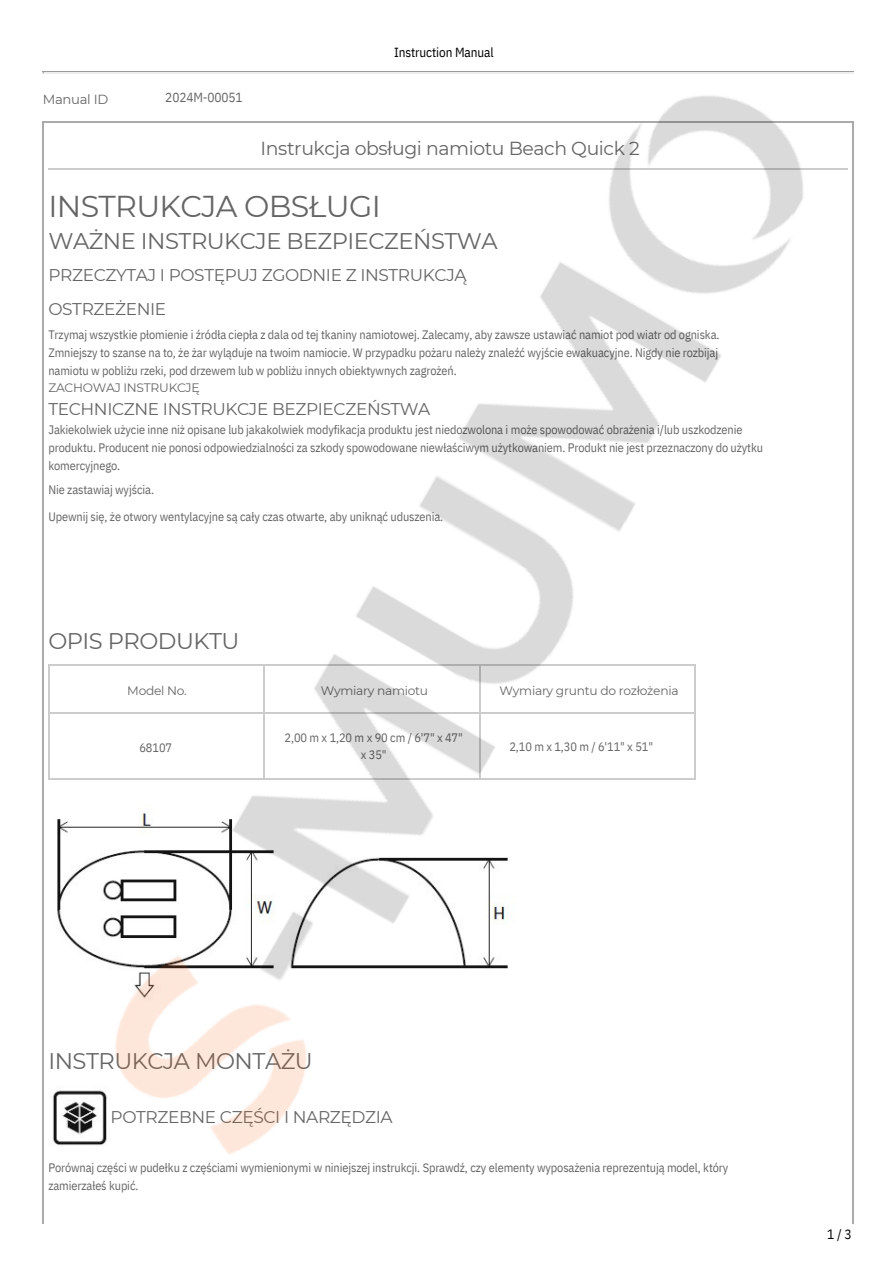
<style>
.page{position:relative;width:894px;height:1264px;background:#fff}
.page>*{position:absolute;margin:0;border:0;box-sizing:border-box;transform-origin:0 0}
.t1{font:30.15px "Montserrat";letter-spacing:-.02em;color:#656565}
.t2{font:22.65px "Montserrat";letter-spacing:-.02em;color:#656565}
.t3{font:18.9px "Montserrat";letter-spacing:-.02em;color:#656565}
.t4{font:16.95px/33.8px "Montserrat";letter-spacing:-.025em;color:#656565}
.t5{font:13.5px "IBM Plex Sans Cond";color:#000}
.t6{font:13.2px "IBM Plex Sans Cond";letter-spacing:-.01em;color:#000}
.t7{font:13.2px "IBM Plex Sans Cond";letter-spacing:-.01em;color:#656565}
.t8{font:13.2px "Montserrat";letter-spacing:-.02em;color:#656565}
.t9{font:12.3px/18px "IBM Plex Sans Cond";letter-spacing:-.01em;color:#656565}
.t10{font:12.3px "Montserrat";letter-spacing:-.02em;color:#656565}
</style>
<div class="page">
<hr style="left:43px;top:72px;width:810px;height:1px;background:#9a9a9a">
<hr style="left:43px;top:73px;width:810px;height:1px;background:#eee">
<hr style="left:43px;top:122px;width:810px;height:1px;background:#aaa">
<hr style="left:852px;top:122px;width:1px;height:1101px;background:#aaa">
<hr style="left:43px;top:122px;width:1px;height:1101px;background:#aaa">
<hr style="left:48px;top:168px;width:799px;height:1px;background:#ccc">
<hr style="left:48px;top:664px;width:1px;height:49px;background:#ccc">
<hr style="left:48px;top:664px;width:216px;height:1px;background:#ccc">
<hr style="left:48px;top:713px;width:1px;height:66px;background:#ccc">
<hr style="left:48px;top:712px;width:216px;height:1px;background:#ccc">
<hr style="left:48px;top:778px;width:216px;height:1px;background:#ccc">
<img style="left:52px;top:71px;width:802px;height:1136px">
<h1 class="t8" style="left:43px;top:91px;width:67px">Manual ID</h1>
<p class="t7" style="left:165px;top:89px;width:79px">2024M-00051</p>
<h2 class="t6" style="left:394px;top:44px;width:101px">Instruction Manual</h2>
<p class="t3" style="left:260px;top:136px;width:381px">Instrukcja obsługi namiotu Beach Quick 2</p>
<p class="t1" style="left:48px;top:187px;width:334px">INSTRUKCJA OBSŁUGI</p>
<p class="t2" style="left:48px;top:227px;width:450px">WAŻNE INSTRUKCJE BEZPIECZEŃSTWA</p>
<p class="t4" style="left:48px;top:258px;width:419px">PRZECZYTAJ I POSTĘPUJ ZGODNIE Z INSTRUKCJĄ<br>OSTRZEŻENIE</p>
<p class="t9" style="left:48px;top:326px;width:672px;text-align:justify">Trzymaj wszystkie płomienie i źródła ciepła z dala od tej tkaniny namiotowej. Zalecamy, aby zawsze ustawiać namiot pod wiatr od ogniska.<br>Zmniejszy to szanse na to, że żar wyląduje na twoim namiocie. W przypadku pożaru należy znaleźć wyjście ewakuacyjne. Nigdy nie rozbijaj namiotu w pobliżu rzeki, pod drzewem lub w pobliżu innych obiektywnych zagrożeń.</p>
<p class="t10" style="left:48px;top:380px;width:153px">ZACHOWAJ INSTRUKCJĘ</p>
<p class="t4" style="left:48px;top:392px;width:383px">TECHNICZNE INSTRUKCJE BEZPIECZEŃSTWA</p>
<h1 class="t9" style="left:48px;top:420px;width:716px">Jakiekolwiek użycie inne niż opisane lub jakakolwiek modyfikacja produktu jest niedozwolona i może spowodować obrażenia i/lub uszkodzenie produktu. Producent nie ponosi odpowiedzialności za szkody spowodowane niewłaściwym użytkowaniem. Produkt nie jest przeznaczony do użytku komercyjnego.</h1>
<p class="t9" style="left:48px;top:480px;width:107px">Nie zastawiaj wyjścia.</p>
<h3 class="t9" style="left:48px;top:507px;width:396px">Upewnij się, że otwory wentylacyjne są cały czas otwarte, aby uniknąć uduszenia.</h3>
<p class="t2" style="left:48px;top:626px;width:192px">OPIS PRODUKTU</p>
<p class="t10" style="left:127px;top:682px;width:61px">Model No.</p>
<p class="t10" style="left:321px;top:682px;width:109px">Wymiary namiotu</p>
<p class="t10" style="left:499px;top:682px;width:180px">Wymiary gruntu do rozłożenia</p>
<p class="t9" style="left:139px;top:738px;width:34px">68107</p>
<p class="t9" style="left:284px;top:728px;width:180px;line-height:16.8px;text-align:center">2,00 m x 1,20 m x 90 cm / 6'7" x 47" x 35"</p>
<p class="t9" style="left:509px;top:737px;width:145px">2,10 m x 1,30 m / 6'11" x 51"</p>
<p class="t2" style="left:48px;top:1046px;width:266px">INSTRUKCJA MONTAŻU</p>
<p class="t4" style="left:111px;top:1099px;width:283px">POTRZEBNE CZĘŚCI I NARZĘDZIA</p>
<p class="t9" style="left:48px;top:1158px;width:681px">Porównaj części w pudełku z częściami wymienionymi w niniejszej instrukcji. Sprawdź, czy elementy wyposażenia reprezentują model, który zamierzałeś kupić.</p>
<h4 class="t5" style="left:826px;top:1225px;width:26px">1/3</h4>
</div>
